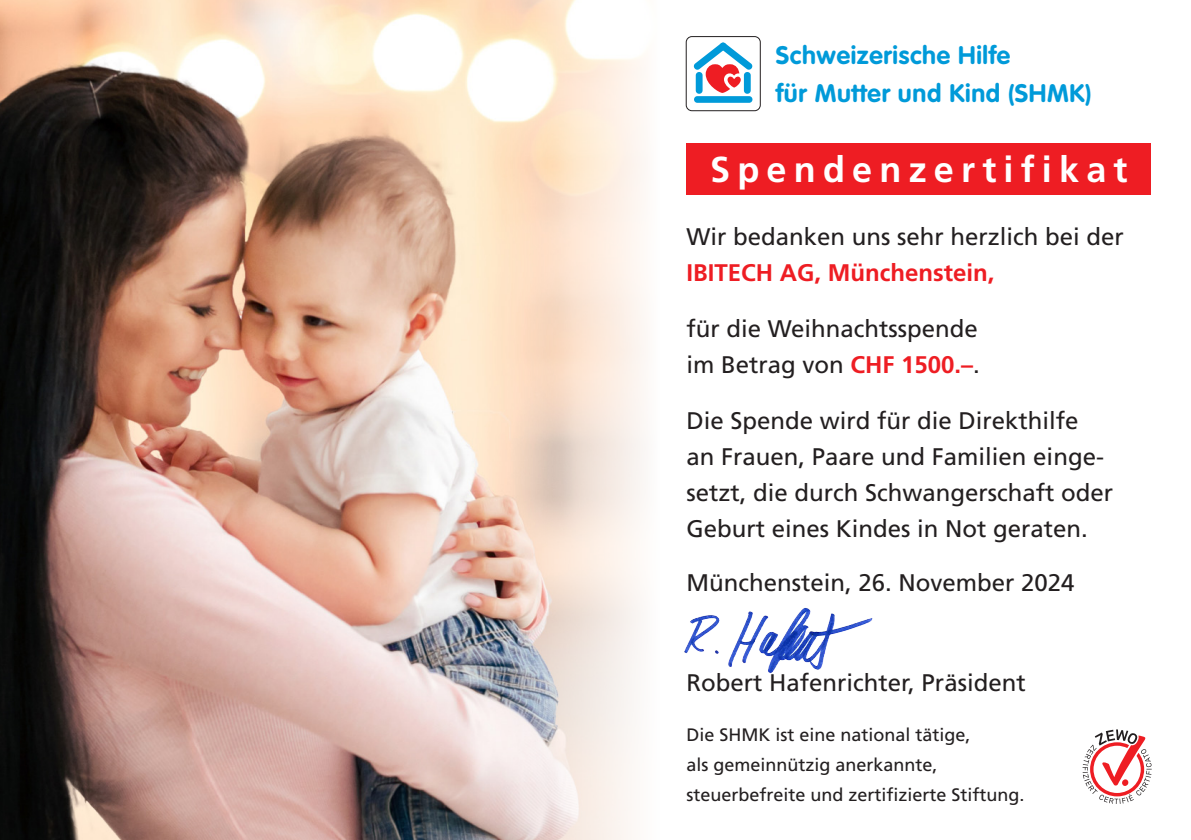
<style>
.page{position:relative;width:1191px;height:840px;background:#fff}
.page>*{position:absolute;margin:0;border:0;box-sizing:border-box;transform-origin:0 0}
.t1{font:700 36px "Frutiger LT Std";letter-spacing:.2em;color:#fff}
.t2{font:700 25px/38px "VAG Rounded Std";letter-spacing:.025em;color:#009ad9}
.t3{font:24px/36px "Frutiger LT Std";color:#231f20}
.t4{font:700 24px "Frutiger LT Std";color:#ee1d23}
.t5{font:18px/30px "Frutiger LT Std";color:#231f20}
.s1{font-weight:700;color:#ee1d23}
</style>
<div class="page">
<div style="left:686px;top:143px;width:465px;height:51px;background:#ee1d23"></div>
<svg style="left:1082px;top:729px;width:69px;height:74px"></svg>
<div style="left:686px;top:36px;width:74px;height:75px;border:1px solid #231f20;border-radius:6px"></div>
<div style="left:694px;top:96px;width:58px;height:7px;background:#009ad9;border-radius:3px"></div>
<svg style="left:693px;top:42px;width:59px;height:51px"></svg>
<div style="left:744px;top:72px;width:6px;height:22px;background:#009ad9;border-radius:3px"></div>
<img style="left:0;top:0;width:499px;height:839px">
<svg style="left:499px;top:0;width:147px;height:839px"></svg>
<img style="left:684px;top:608px;width:189px;height:65px">
<p class="t2" style="left:776px;top:37px;width:317px">Schweizerische Hilfe<br>für Mutter und Kind (SHMK)</p>
<h1 class="t1" style="left:710px;top:148px;width:419px">Spendenzertifikat</h1>
<p class="t3" style="left:686px;top:219px;width:439px">Wir bedanken uns sehr herzlich bei der</p>
<p class="t4" style="left:686px;top:258px;width:310px">IBITECH AG, Münchenstein,</p>
<p class="t3" style="left:686px;top:311px;width:295px">für die Weihnachtsspende im Betrag von <span class="s1">CHF 1500.–</span>.</p>
<p class="t3" style="left:686px;top:403px;width:428px">Die Spende wird für die Direkthilfe<br>an Frauen, Paare und Familien einge&shy;setzt, die durch Schwangerschaft oder Geburt eines Kindes in Not geraten.</p>
<p class="t3" style="left:686px;top:565px;width:390px">Münchenstein, 26. November 2024</p>
<p class="t3" style="left:686px;top:664px;width:341px">Robert Hafenrichter, Präsident</p>
<p class="t5" style="left:686px;top:719px;width:340px">Die SHMK ist eine national tätige,<br>als gemeinnützig anerkannte, steuerbefreite und zertifizierte Stiftung.</p>
</div>
